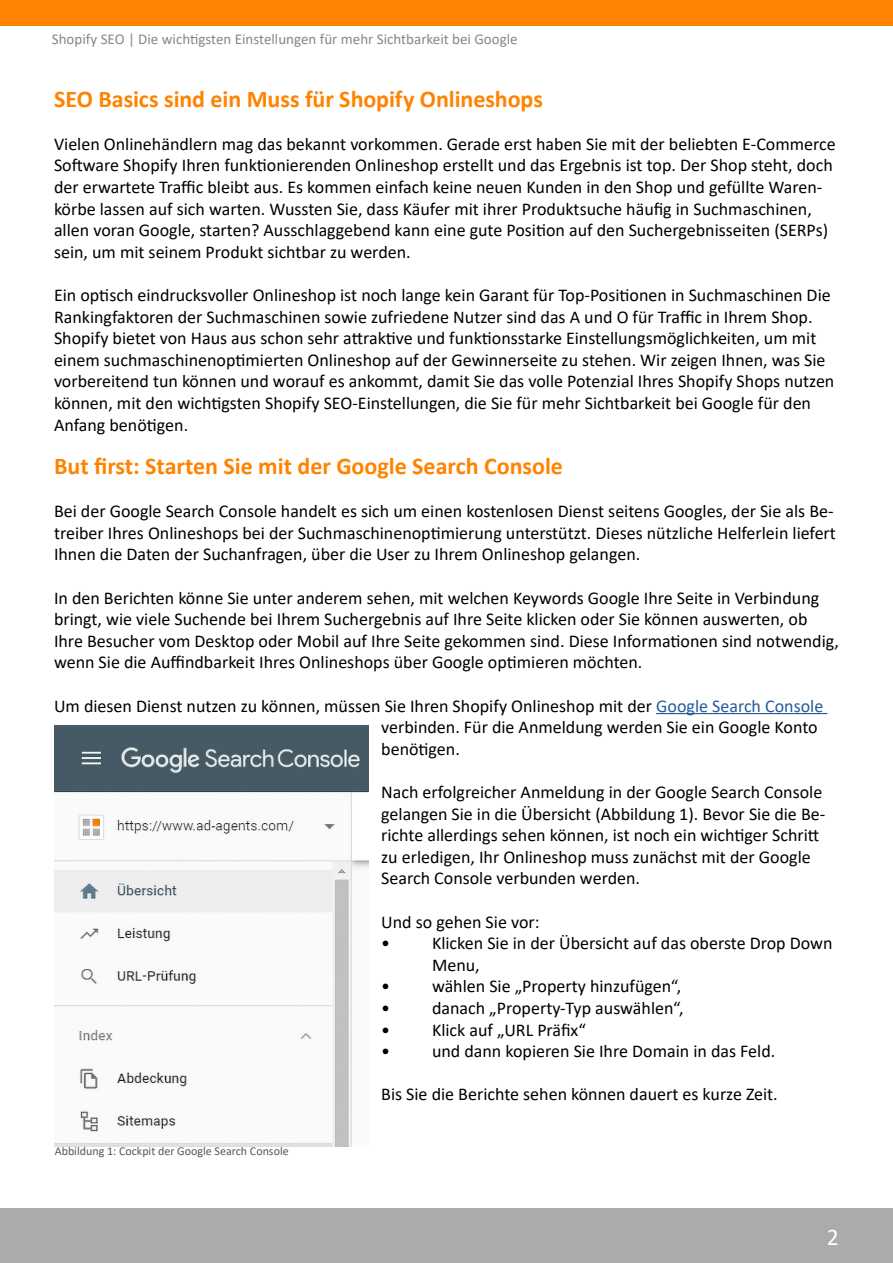
<style>
.page{position:relative;width:893px;height:1263px;background:#fff}
.page>*{position:absolute;margin:0;border:0;box-sizing:border-box;transform-origin:0 0}
.t1{font:700 24px "Calibri";color:#ff8300}
.t2{font:24px "Calibri";color:#fff}
.t3{font:18px/21.6px "Calibri";color:#000}
.t4{font:15px "Calibri";color:#878786}
.t5{font:12px "Calibri";color:#575756}
.s1{color:#265b9b}
</style>
<div class="page">
<div style="left:0;top:0;width:893px;height:26px;background:#ff8300"></div>
<div style="left:0;top:1209px;width:893px;height:54px;background:#ababad"></div>
<hr style="left:656px;top:713px;width:171px;height:1px;background:#265b9b">
<img style="left:55px;top:725px;width:313px;height:421px">
<p class="t4" style="left:52px;top:29px;width:467px">Shopify SEO | Die wichtigsten Einstellungen für mehr Sichtbarkeit bei Google</p>
<h1 class="t1" style="left:54px;top:90px;width:490px">SEO Basics sind ein Muss für Shopify Onlineshops</h1>
<p class="t3" style="left:54px;top:133px;width:783px">Vielen Onlinehändlern mag das bekannt vorkommen. Gerade erst haben Sie mit der beliebten E-Commerce Software Shopify Ihren funktionierenden Onlineshop erstellt und das Ergebnis ist top. Der Shop steht, doch der erwartete Traffic bleibt aus. Es kommen einfach keine neuen Kunden in den Shop und gefüllte Waren&shy;körbe lassen auf sich warten. Wussten Sie, dass Käufer mit ihrer Produktsuche häufig in Suchmaschinen, allen voran Google, starten? Ausschlaggebend kann eine gute Position auf den Suchergebnisseiten (SERPs) sein, um mit seinem Produkt sichtbar zu werden.</p>
<p class="t3" style="left:54px;top:284px;width:782px">Ein optisch eindrucksvoller Onlineshop ist noch lange kein Garant für Top-Positionen in Suchmaschinen Die Rankingfaktoren der Suchmaschinen sowie zufriedene Nutzer sind das A und O für Traffic in Ihrem Shop.<br>Shopify bietet von Haus aus schon sehr attraktive und funktionsstarke Einstellungsmöglichkeiten, um mit einem suchmaschinenoptimierten Onlineshop auf der Gewinnerseite zu stehen. Wir zeigen Ihnen, was Sie vorbereitend tun können und worauf es ankommt, damit Sie das volle Potenzial Ihres Shopify Shops nutzen können, mit den wichtigsten Shopify SEO-Einstellungen, die Sie für mehr Sichtbarkeit bei Google für den Anfang benötigen.</p>
<h1 class="t1" style="left:54px;top:449px;width:510px">But first: Starten Sie mit der Google Search Console</h1>
<p class="t3" style="left:54px;top:500px;width:783px">Bei der Google Search Console handelt es sich um einen kostenlosen Dienst seitens Googles, der Sie als Be&shy;treiber Ihres Onlineshops bei der Suchmaschinenoptimierung unterstützt. Dieses nützliche Helferlein liefert<br>Ihnen die Daten der Suchanfragen, über die User zu Ihrem Onlineshop gelangen.</p>
<p class="t3" style="left:54px;top:586px;width:786px">In den Berichten könne Sie unter anderem sehen, mit welchen Keywords Google Ihre Seite in Verbindung bringt, wie viele Suchende bei Ihrem Suchergebnis auf Ihre Seite klicken oder Sie können auswerten, ob Ihre Besucher vom Desktop oder Mobil auf Ihre Seite gekommen sind. Diese Informationen sind notwendig, wenn Sie die Auffindbarkeit Ihres Onlineshops über Google optimieren möchten.</p>
<p class="t3" style="left:381px;top:694px;width:444px;text-indent:-327px">Um diesen Dienst nutzen zu können, müssen Sie Ihren Shopify Onlineshop mit der <span class="s1">Google Search Console </span>verbinden. Für die Anmeldung werden Sie ein Google Konto benötigen.</p>
<p class="t3" style="left:381px;top:781px;width:446px">Nach erfolgreicher Anmeldung in der Google Search Console gelangen Sie in die Übersicht (Abbildung 1). Bevor Sie die Be&shy;richte allerdings sehen können, ist noch ein wichtiger Schritt zu erledigen, Ihr Onlineshop muss zunächst mit der Google Search Console verbunden werden.</p>
<p class="t3" style="left:381px;top:910px;width:160px">Und so gehen Sie vor:</p>
<p class="t3" style="left:432px;top:932px;width:402px;text-indent:-51px">• Klicken Sie in der Übersicht auf das oberste Drop Down<br>Menu,</p>
<p class="t3" style="left:381px;top:975px;width:302px">• wählen Sie „Property hinzufügen“,</p>
<p class="t3" style="left:381px;top:997px;width:304px">• danach „Property-Typ auswählen“,</p>
<p class="t3" style="left:381px;top:1018px;width:206px">• Klick auf „URL Präfix“</p>
<p class="t3" style="left:381px;top:1040px;width:396px">• und dann kopieren Sie Ihre Domain in das Feld.</p>
<p class="t3" style="left:381px;top:1083px;width:398px">Bis Sie die Berichte sehen können dauert es kurze Zeit.</p>
<p class="t5" style="left:55px;top:1143px;width:235px">Abbildung 1: Cockpit der Google Search Console</p>
<h1 class="t2" style="left:827px;top:1220px;width:14px">2</h1>
</div>
